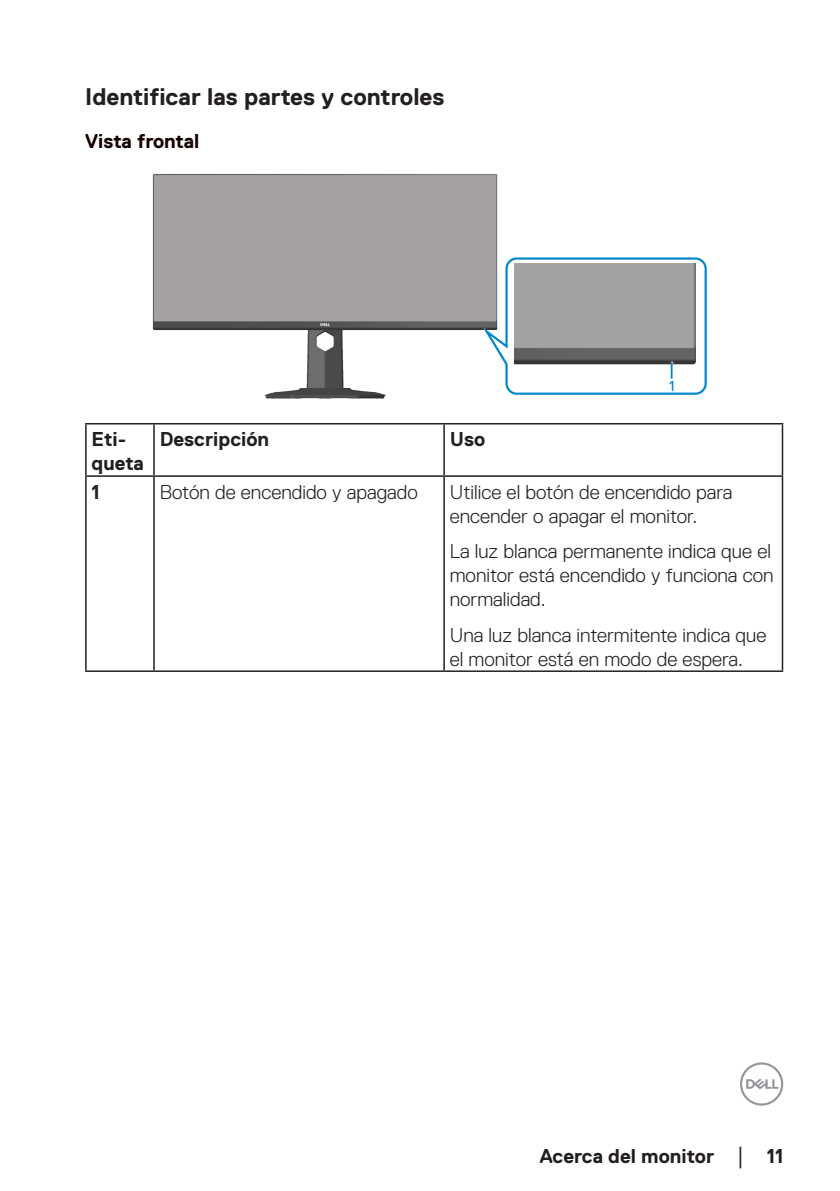
<style>
.page{position:relative;width:840px;height:1191px;background:#fff}
.page>*{position:absolute;margin:0;border:0;box-sizing:border-box;transform-origin:0 0}
.Head2{font:700 24px "Dell Replica";color:#231f20}
.text{font:300 20px/24px "Dell Replica";color:#231f20}
.text_bold{font:700 20px/24px "Dell Replica";color:#231f20}
.Head3{font:700 20px "Dell Replica";color:#150000}
.text-2{font:700 20px "Dell Replica";color:#231f20}
.t1{font:14.4px "Dell Replica";color:#0087cb}
.s1{font-family:"Times New Roman";font-weight:400;font-size:18px}
</style>
<div class="page">
<svg style="left:740px;top:1062px;width:42px;height:43px"></svg>
<img style="left:152px;top:173px;width:346px;height:226px">
<svg style="left:478px;top:256px;width:229px;height:140px"></svg>
<hr style="left:85px;top:423px;width:69px;height:1px;background:#231f20">
<hr style="left:85px;top:424px;width:2px;height:51px;background:#231f20">
<hr style="left:154px;top:423px;width:290px;height:1px;background:#231f20">
<hr style="left:153px;top:424px;width:2px;height:51px;background:#231f20">
<hr style="left:444px;top:423px;width:338px;height:1px;background:#231f20">
<hr style="left:443px;top:424px;width:1px;height:51px;background:#231f20">
<hr style="left:781px;top:424px;width:1px;height:51px;background:#231f20">
<hr style="left:85px;top:475px;width:69px;height:2px;background:#231f20">
<hr style="left:85px;top:477px;width:2px;height:193px;background:#231f20">
<hr style="left:154px;top:475px;width:290px;height:2px;background:#231f20">
<hr style="left:153px;top:477px;width:2px;height:193px;background:#231f20">
<hr style="left:444px;top:475px;width:338px;height:2px;background:#231f20">
<hr style="left:443px;top:477px;width:1px;height:193px;background:#231f20">
<hr style="left:781px;top:477px;width:1px;height:193px;background:#231f20">
<hr style="left:85px;top:670px;width:69px;height:2px;background:#231f20">
<hr style="left:154px;top:670px;width:290px;height:2px;background:#231f20">
<hr style="left:444px;top:670px;width:338px;height:2px;background:#231f20">
<p class="Head2" style="left:85px;top:84px;width:361px">Identificar las partes y controles</p>
<p class="Head3" style="left:85px;top:130px;width:116px">Vista frontal</p>
<p class="t1" style="left:668px;top:377px;width:7px">1</p>
<p class="text_bold" style="left:91px;top:427px;width:54px">Eti&shy;queta</p>
<p class="text_bold" style="left:159px;top:427px;width:111px">Descripción</p>
<p class="text_bold" style="left:449px;top:427px;width:37px">Uso</p>
<p class="text-2" style="left:91px;top:481px;width:10px">1</p>
<p class="text" style="left:159px;top:480px;width:259px">Botón de encendido y apagado</p>
<p class="text" style="left:449px;top:480px;width:284px">Utilice el botón de encendido para encender o apagar el monitor.</p>
<p class="text" style="left:449px;top:539px;width:325px">La luz blanca permanente indica que el monitor está encendido y funciona con normalidad.</p>
<p class="text" style="left:449px;top:622px;width:318px">Una luz blanca intermitente indica que el monitor está en modo de espera.</p>
<p class="text_bold" style="left:539px;top:1143px;width:245px">Acerca del monitor <span class="s1">│</span> 11</p>
</div>
